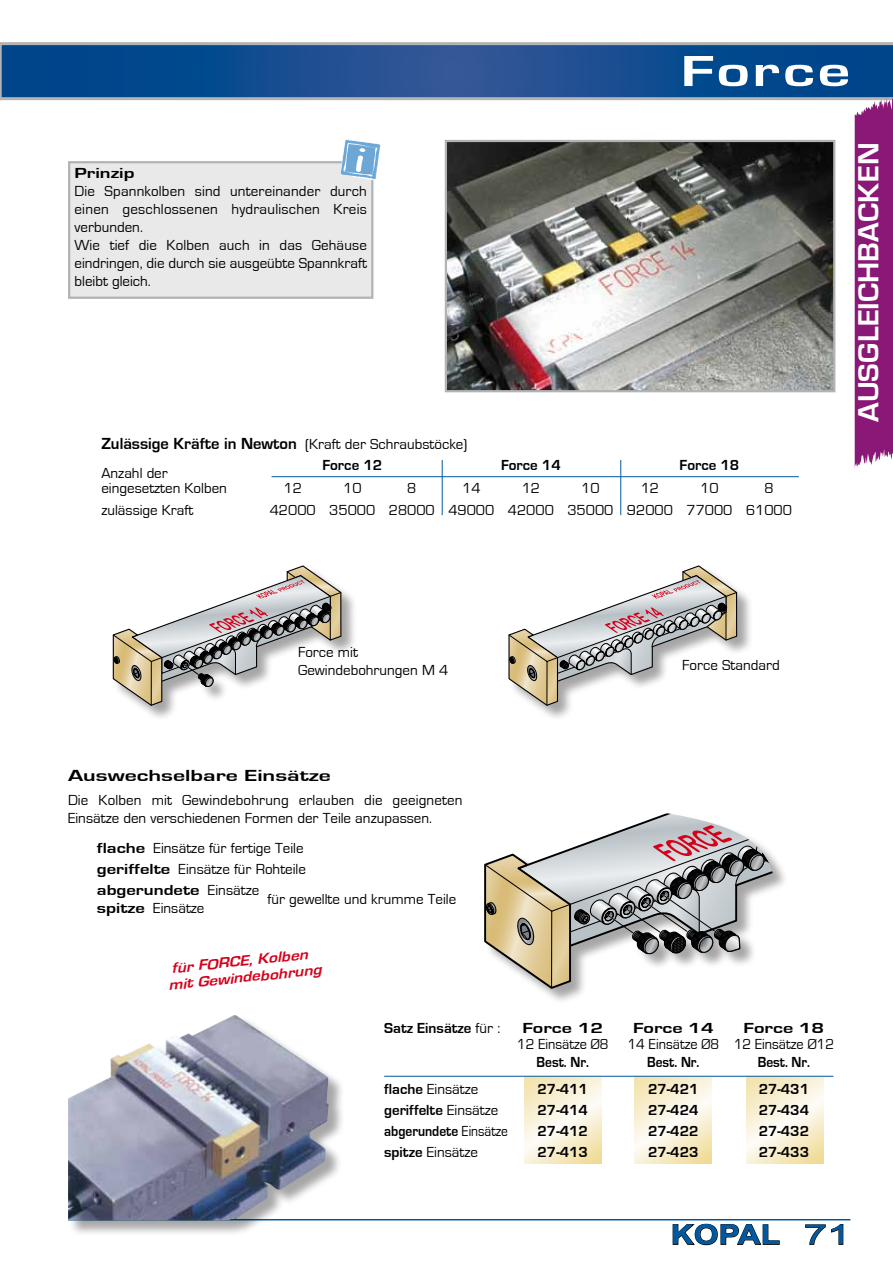
<style>
.page{position:relative;width:893px;height:1263px;background:#fff}
.page>*{position:absolute;margin:0;border:0;box-sizing:border-box;transform-origin:0 0}
.t1{font:700 45px "Eurostile";color:#fff;scale:1.45 1}
.t2{font:700 30px "Eurostile";letter-spacing:.005em;color:#fff}
.t3{font:700 27.3px "Arial";letter-spacing:.01em;color:#0059a0;scale:1.15 1}
.t4{font:700 16.5px "Eurostile";color:#000}
.t5{font:700 16.5px "Eurostile";color:#000;scale:1.45 1}
.t6{font:15px/18px "Eurostile";color:#000}
.t7{font:700 15px "Eurostile";color:#000}
.t8{font:700 15px "Eurostile";color:#000;scale:.9 1}
.t9{font:15px "Eurostile";color:#000;scale:.95 1}
.t10{font:italic 700 15px/16.5px "Eurostile";color:#d5001a;text-align:center;scale:1.15 1}
.t11{font:700 15px "Eurostile";color:#000;scale:1.35 1}
.s1{font-weight:400;font-size:15px}
.s2{font-weight:700}
.s3{font-weight:400}
</style>
<div class="page">
<hr style="left:68px;top:1219px;width:782px;height:1px;background:#005aa1">
<svg style="left:1px;top:42px;width:892px;height:58px;background:#225693"></svg>
<div style="left:855px;top:98px;width:38px;height:369px;background:#8a1876"></div>
<svg style="left:0;top:42px;width:1px;height:58px"></svg>
<svg style="left:672px;top:1223px;width:108px;height:23px"></svg>
<svg style="left:805px;top:1224px;width:39px;height:21px"></svg>
<div style="left:484px;top:814px;width:305px;height:191px;background:#000;opacity:.35"></div>
<svg style="left:484px;top:813px;width:305px;height:177px"></svg>
<img style="left:448px;top:143px;width:384px;height:246px">
<div style="left:445px;top:140px;width:390px;height:252px;border:2px solid #b1b3b4"></div>
<div style="left:113px;top:566px;width:245px;height:156px;background:#000;opacity:.35"></div>
<svg style="left:112px;top:565px;width:230px;height:141px"></svg>
<div style="left:509px;top:566px;width:245px;height:156px;background:#000;opacity:.35"></div>
<svg style="left:508px;top:565px;width:230px;height:141px"></svg>
<hr style="left:272px;top:476px;width:527px;height:1px;background:#005aa1">
<hr style="left:442px;top:460px;width:1px;height:55px;background:#0059a0">
<hr style="left:620px;top:460px;width:1px;height:55px;background:#0059a0">
<div style="left:69px;top:162px;width:303px;height:136px;background:#e9e9ea"></div>
<div style="left:68px;top:161px;width:305px;height:138px;border:2px solid #b1b3b4"></div>
<svg style="left:340px;top:139px;width:41px;height:41px"></svg>
<svg style="left:746px;top:1077px;width:77px;height:86px"></svg>
<svg style="left:635px;top:1077px;width:76px;height:86px"></svg>
<svg style="left:525px;top:1077px;width:76px;height:86px"></svg>
<hr style="left:384px;top:1076px;width:449px;height:1px;background:#005aa1">
<div style="left:69px;top:1016px;width:276px;height:221px;background:#000;opacity:.35"></div>
<img style="left:68px;top:1015px;width:261px;height:205px">
<h1 class="t1" style="left:680px;top:47px;width:119px">Force</h1>
<p class="t11" style="left:75px;top:164px;width:46px">Prinzip</p>
<p class="t6" style="left:75px;top:182px;width:294px">Die Spannkolben sind untereinander durch einen geschlossenen hydraulischen Kreis verbunden.<br>Wie tief die Kolben auch in das Gehäuse eindringen, die durch sie ausgeübte Spannkraft bleibt gleich.</p>
<p class="t4" style="left:101px;top:435px;width:367px">Zulässige Kräfte in Newton <span class="s1">(Kraft der Schraubstöcke)</span></p>
<p class="t6" style="left:101px;top:464px;width:68px">Anzahl der</p>
<p class="t7" style="left:322px;top:457px;width:61px">Force 12</p>
<p class="t7" style="left:501px;top:457px;width:61px">Force 14</p>
<p class="t7" style="left:680px;top:457px;width:61px">Force 18</p>
<p class="t6" style="left:101px;top:479px;width:127px">eingesetzten Kolben</p>
<p class="t6" style="left:284px;top:479px;width:20px">12</p>
<p class="t6" style="left:343px;top:479px;width:20px">10</p>
<p class="t6" style="left:407px;top:479px;width:11px">8</p>
<p class="t6" style="left:462px;top:479px;width:20px">14</p>
<p class="t6" style="left:522px;top:479px;width:20px">12</p>
<p class="t6" style="left:581px;top:479px;width:20px">10</p>
<p class="t6" style="left:641px;top:479px;width:20px">12</p>
<p class="t6" style="left:700px;top:479px;width:20px">10</p>
<p class="t6" style="left:764px;top:479px;width:11px">8</p>
<p class="t6" style="left:101px;top:501px;width:94px">zulässige Kraft</p>
<p class="t6" style="left:270px;top:501px;width:524px">42000 35000 28000 49000 42000 35000 92000 77000 61000</p>
<h2 class="t2" style="left:852px;top:422px;width:281px;rotate:-90deg">Ausgleichbacken</h2>
<p class="t6" style="left:298px;top:643px;width:152px">Force mit<br>Gewindebohrungen M 4</p>
<p class="t5" style="left:68px;top:767px;width:183px">Auswechselbare Einsätze</p>
<p class="t6" style="left:68px;top:791px;width:396px">Die Kolben mit Gewindebohrung erlauben die geeigneten<br>Einsätze den verschiedenen Formen der Teile anzupassen.</p>
<p class="t6" style="left:97px;top:838px;width:211px;line-height:21px"><span class="s2">flache</span> Einsätze für fertige Teile <span class="s2">geriffelte</span> Einsätze für Rohteile <span class="s2">abgerundete</span> Einsätze</p>
<p class="t6" style="left:267px;top:890px;width:190px">für gewellte und krumme Teile</p>
<p class="t6" style="left:97px;top:899px;width:109px"><span class="s2">spitze</span> Einsätze</p>
<p class="t10" style="left:166px;top:961px;width:137px;rotate:-6deg">für FORCE , Kolben mit Gewindebohrung</p>
<p class="t6" style="left:682px;top:657px;width:99px">Force Standard</p>
<p class="t7" style="left:384px;top:1020px;width:118px">Satz Einsätze <span class="s3">für :</span></p>
<p class="t11" style="left:522px;top:1020px;width:61px">Force 12</p>
<p class="t11" style="left:633px;top:1020px;width:61px">Force 14</p>
<p class="t11" style="left:743px;top:1020px;width:61px">Force 18</p>
<p class="t9" style="left:517px;top:1036px;width:98px">12 Einsätze Ø8</p>
<p class="t9" style="left:627px;top:1036px;width:219px">14 Einsätze Ø8 12 Einsätze Ø12</p>
<p class="t8" style="left:537px;top:1054px;width:60px">Best. Nr.</p>
<p class="t8" style="left:647px;top:1054px;width:60px">Best. Nr.</p>
<p class="t8" style="left:758px;top:1054px;width:60px">Best. Nr.</p>
<p class="t6" style="left:384px;top:1081px;width:96px"><span class="s2">flache</span> Einsätze</p>
<p class="t7" style="left:538px;top:1081px;width:52px">27-411</p>
<p class="t7" style="left:648px;top:1081px;width:52px">27-421</p>
<p class="t7" style="left:759px;top:1081px;width:52px">27-431</p>
<p class="t7" style="left:384px;top:1102px;width:116px">geriffelte <span class="s3">Einsätze</span></p>
<p class="t7" style="left:538px;top:1102px;width:52px">27-414</p>
<p class="t7" style="left:648px;top:1102px;width:52px">27-424</p>
<p class="t7" style="left:759px;top:1102px;width:52px">27-434</p>
<p class="t8" style="left:384px;top:1123px;width:139px">abgerundete <span class="s3">Einsätze</span></p>
<p class="t7" style="left:538px;top:1123px;width:52px">27-412</p>
<p class="t7" style="left:648px;top:1123px;width:52px">27-422</p>
<p class="t7" style="left:759px;top:1123px;width:52px">27-432</p>
<p class="t6" style="left:384px;top:1144px;width:95px"><span class="s2">spitze</span> Einsätze</p>
<p class="t7" style="left:538px;top:1144px;width:52px">27-413</p>
<p class="t7" style="left:648px;top:1144px;width:52px">27-423</p>
<p class="t7" style="left:759px;top:1144px;width:52px">27-433</p>
<h3 class="t3" style="left:671px;top:1217px;width:158px">kopal <span class="s3">71</span></h3>
</div>
